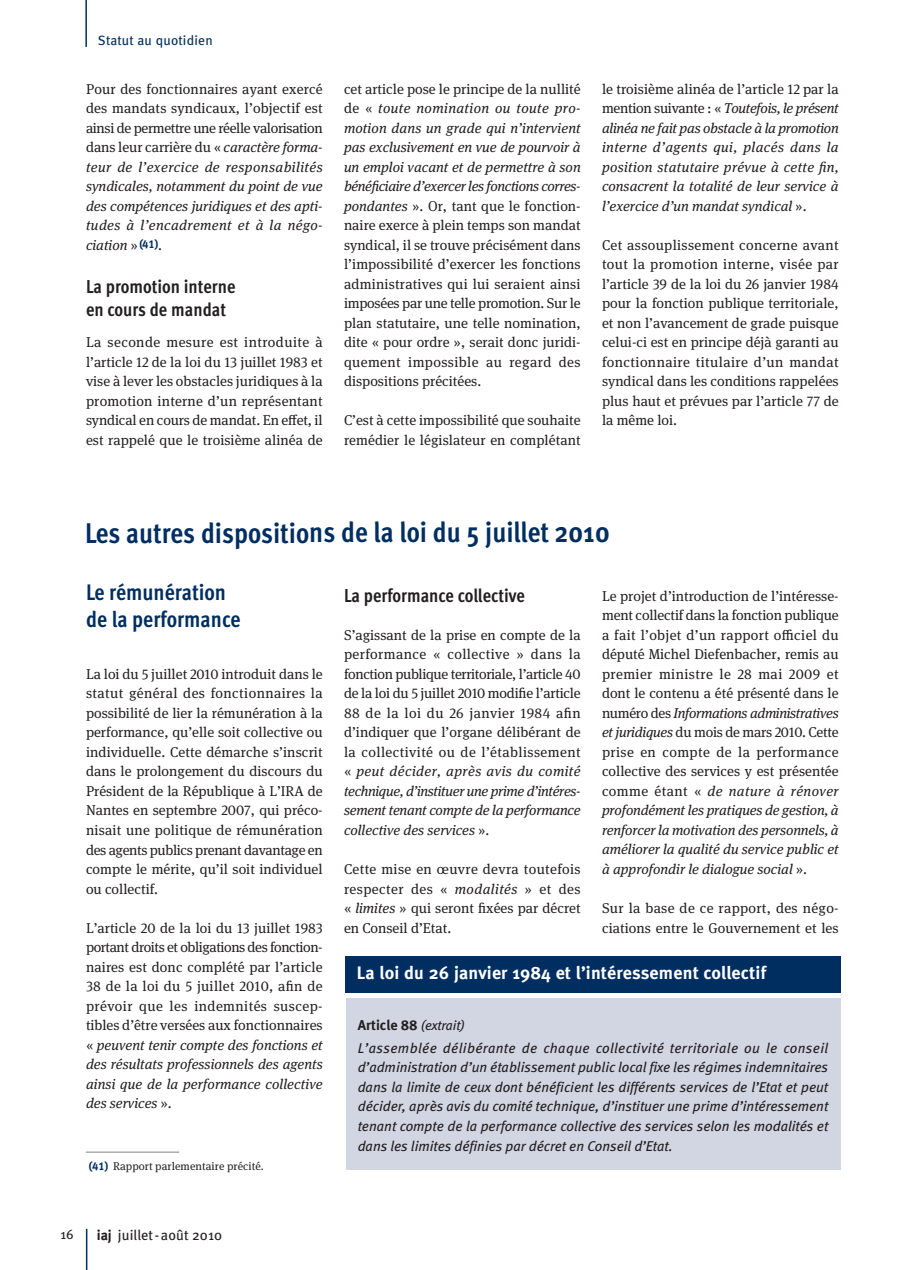
<style>
.page{position:relative;width:900px;height:1270px;background:#fff}
.page>*{position:absolute;margin:0;border:0;box-sizing:border-box;transform-origin:0 0}
.t1{font:700 28.5px "Meta Cond";letter-spacing:-.005em;color:#002e60}
.t2{font:22.5px/27px "Meta Cond Bold LF";color:#002e60}
.t3{font:18.75px/22.5px "Meta Cond Bold LF";color:#231f20}
.t4{font:700 18px "Meta";letter-spacing:.01em;color:#fff}
.t5{font:14.25px/19.5px "Meta Serif OT";color:#231f20;text-align:justify}
.t6{font:italic 14.25px/19.5px "Meta Serif OT";color:#231f20;text-align:justify}
.t7{font:italic 14.25px/19.5px "Meta Book LF";color:#231f20;text-align:justify}
.t8{font:14.25px "Meta";letter-spacing:.01em;color:#231f20}
.t9{font:700 14.25px "Meta";color:#231f20}
.t10{font:13.5px "Meta";letter-spacing:.015em;color:#002e60}
.t11{font:13.5px "Meta";color:#231f20}
.t12{font:11.25px "Meta Serif OT";letter-spacing:.005em;color:#231f20}
.s1{font-style:normal}
.s2{font-family:"Meta Bold LF";font-style:normal;font-size:11.4px;color:#002e60}
.s3{font-style:italic}
.s4{font-family:"Meta Bold LF";color:#002e60}
.s5{font-weight:400;font-style:italic;font-size:13.5px}
.s6{font-weight:700}
</style>
<div class="page">
<hr style="left:85px;top:0;width:2px;height:47px;background:#002e60">
<hr style="left:86px;top:1228px;width:1px;height:42px;background:#002e60">
<hr style="left:86px;top:1151px;width:93px;height:1px;background:#808285">
<div style="left:346px;top:998px;width:494px;height:172px;background:#d2d6e3"></div>
<div style="left:345px;top:956px;width:495px;height:37px;background:#002e60"></div>
<p class="t10" style="left:98px;top:36px;width:116px">Statut au quotidien</p>
<p class="t6" style="left:86px;top:80px;width:238px"><span class="s1">Pour des fonctionnaires ayant exercé des mandats syndicaux, l’objectif est ainsi de permettre une réelle valorisation dans leur carrière du «</span> caractère forma&shy;teur de l’exercice de responsabilités syndicales, notamment du point de vue des compétences juridiques et des apti&shy;tudes à l’encadrement et à la négo&shy;ciation <span class="s1">»</span><span class="s2">(41)</span><span class="s1">.</span></p>
<h3 class="t3" style="left:86px;top:277px;width:151px">La promotion interne en cours de mandat</h3>
<p class="t5" style="left:86px;top:334px;width:238px">La seconde mesure est introduite à l’article 12 de la loi du 13 juillet 1983 et vise à lever les obstacles juridiques à la promotion interne d’un représentant syndical en cours de mandat. En effet, il est rappelé que le troisième alinéa de</p>
<p class="t5" style="left:344px;top:80px;width:238px">cet article pose le principe de la nullité de « <span class="s3">toute nomination ou toute pro&shy;motion dans un grade qui n’intervient pas exclusivement en vue de pourvoir à un emploi vacant et de permettre à son bénéficiaire d’exercer les fonctions corres&shy;pondantes</span> ». Or, tant que le fonction&shy;naire exerce à plein temps son mandat syndical, il se trouve précisément dans l’impossibilité d’exercer les fonctions administratives qui lui seraient ainsi imposées par une telle promotion. Sur le plan statutaire, une telle nomination, dite « pour ordre », serait donc juridi&shy;quement impossible au regard des dispositions précitées.</p>
<p class="t5" style="left:344px;top:412px;width:238px">C’est à cette impossibilité que souhaite remédier le législateur en complétant</p>
<p class="t6" style="left:602px;top:80px;width:238px"><span class="s1">le troisième alinéa de l’article 12 par la mention suivante : «</span> Toutefois, le présent alinéa ne fait pas obstacle à la promotion interne d’agents qui, placés dans la position statutaire prévue à cette fin, consacrent la totalité de leur service à l’exercice d’un mandat syndical <span class="s1">».</span></p>
<p class="t5" style="left:602px;top:236px;width:238px">Cet assouplissement concerne avant tout la promotion interne, visée par l’article 39 de la loi du 26 janvier 1984 pour la fonction publique territoriale, et non l’avancement de grade puisque celui-ci est en principe déjà garanti au fonctionnaire titulaire d’un mandat syndical dans les conditions rappelées plus haut et prévues par l’article 77 de la même loi.</p>
<h1 class="t1" style="left:85px;top:521px;width:526px">Les autres dispositions de la loi du 5 juillet 2010</h1>
<h2 class="t2" style="left:86px;top:581px;width:156px">Le rémunération de la performance</h2>
<p class="t5" style="left:86px;top:665px;width:238px">La loi du 5 juillet 2010 introduit dans le statut général des fonctionnaires la possibilité de lier la rémunération à la performance, qu’elle soit collective ou individuelle. Cette démarche s’inscrit dans le prolongement du discours du Président de la République à L’IRA de Nantes en septembre 2007, qui préco&shy;nisait une politique de rémunération des agents publics prenant davantage en compte le mérite, qu’il soit individuel ou collectif.</p>
<p class="t5" style="left:86px;top:919px;width:238px">L’article 20 de la loi du 13 juillet 1983 portant droits et obligations des fonction&shy;naires est donc complété par l’article 38 de la loi du 5 juillet 2010, afin de prévoir que les indemnités suscep&shy;tibles d’être versées aux fonctionnaires « <span class="s3">peuvent tenir compte des fonctions et des résultats professionnels des agents ainsi que de la performance collective des services</span> ».</p>
<p class="t12" style="left:89px;top:1161px;width:177px"><span class="s4">(41)</span> Rapport parlementaire précité.</p>
<h3 class="t3" style="left:344px;top:586px;width:182px">La performance collective</h3>
<p class="t5" style="left:344px;top:626px;width:238px">S’agissant de la prise en compte de la performance « collective » dans la fonction publique territoriale, l’article 40 de la loi du 5 juillet 2010 modifie l’article 88 de la loi du 26 janvier 1984 afin d’indiquer que l’organe délibérant de la collectivité ou de l’établissement « <span class="s3">peut décider, après avis du comité technique, d’instituer une prime d’intéres&shy;sement tenant compte de la performance collective des services</span> ».</p>
<p class="t5" style="left:344px;top:860px;width:238px">Cette mise en œuvre devra toutefois respecter des « <span class="s3">modalités</span> » et des « <span class="s3">limites</span> » qui seront fixées par décret en Conseil d’Etat.</p>
<p class="t5" style="left:602px;top:587px;width:238px">Le projet d’introduction de l’intéresse&shy;ment collectif dans la fonction publique a fait l’objet d’un rapport officiel du député Michel Diefenbacher, remis au premier ministre le 28 mai 2009 et dont le contenu a été présenté dans le numéro des <span class="s3">Informations administratives et juridiques</span> du mois de mars 2010. Cette prise en compte de la performance collective des services y est présentée comme étant « <span class="s3">de nature à rénover profondément les pratiques de gestion, à renforcer la motivation des personnels, à améliorer la qualité du service public et à approfondir le dialogue social</span> ».</p>
<p class="t5" style="left:602px;top:899px;width:238px">Sur la base de ce rapport, des négo&shy;ciations entre le Gouvernement et les</p>
<p class="t4" style="left:357px;top:966px;width:411px">La loi du 26 janvier 1984 et l’intéressement collectif</p>
<p class="t9" style="left:358px;top:1019px;width:109px">Article 88 <span class="s5">(extrait)</span></p>
<p class="t7" style="left:358px;top:1039px;width:472px">L’assemblée délibérante de chaque collectivité territoriale ou le conseil d’administration d’un établissement public local fixe les régimes indemnitaires dans la limite de ceux dont bénéficient les différents services de l’Etat et peut décider, après avis du comité technique, d’instituer une prime d’intéressement tenant compte de la performance collective des services selon les modalités et dans les limites définies par décret en Conseil d’Etat.</p>
<p class="t11" style="left:61px;top:1229px;width:15px">16</p>
<p class="t8" style="left:97px;top:1229px;width:127px"><span class="s6">iaj</span> juillet -août 2010</p>
</div>
